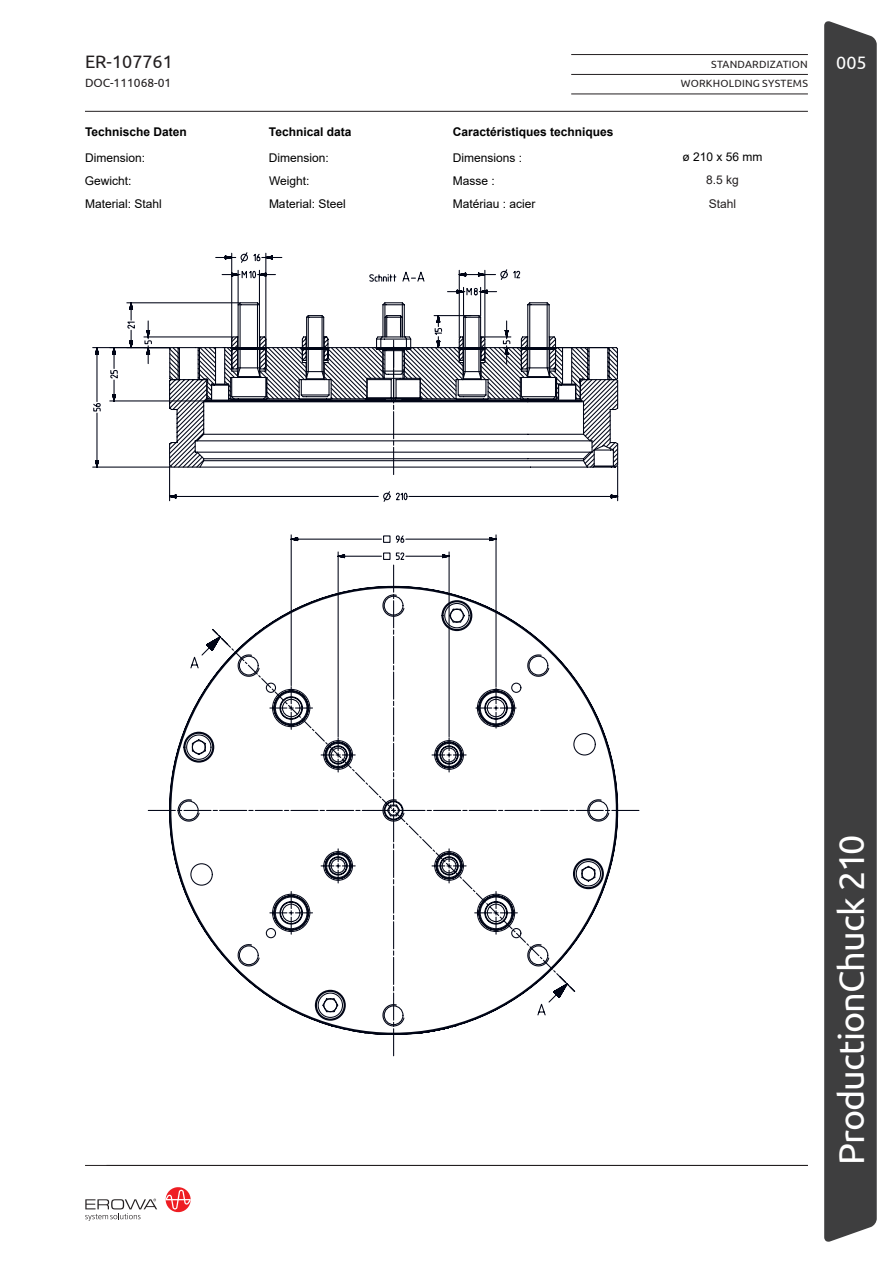
<style>
.page{position:relative;width:893px;height:1263px;background:#fff}
.page>*{position:absolute;margin:0;border:0;box-sizing:border-box;transform-origin:0 0}
.t1{font:36px "Ubuntu";letter-spacing:-.025em;color:#fff}
.t2{font:18px "Ubuntu";color:#231f20}
.t3{font:18px "Ubuntu";color:#fff}
.t4{font:12px "Arial";color:#000001}
.t5{font:700 12px "Arial";color:#000001}
.t6{font:12px "Ubuntu";color:#231f20}
.t7{font:12px "Arial";color:#231f20}
.t8{font:10.5px "Ubuntu";letter-spacing:.02em;color:#231f20}
</style>
<div class="page">
<div style="left:824px;top:21px;width:53px;height:1221px;background:#3e3e3f"></div>
<hr style="left:571px;top:54px;width:237px;height:1px;background:#231f20">
<hr style="left:571px;top:74px;width:237px;height:1px;background:#231f20">
<hr style="left:571px;top:94px;width:237px;height:1px;background:#231f20">
<hr style="left:85px;top:1165px;width:723px;height:1px;background:#231f20">
<hr style="left:85px;top:111px;width:723px;height:1px;background:#231f20">
<svg style="left:85px;top:1187px;width:106px;height:34px"></svg>
<svg style="left:92px;top:252px;width:548px;height:805px"></svg>
<h2 class="t2" style="left:85px;top:51px;width:89px">ER-107761</h2>
<p class="t6" style="left:85px;top:76px;width:88px">DOC-111068-01</p>
<p class="t5" style="left:85px;top:124px;width:103px">Technische Daten</p>
<p class="t4" style="left:85px;top:149px;width:62px">Dimension:</p>
<p class="t4" style="left:85px;top:173px;width:48px">Gewicht:</p>
<p class="t4" style="left:85px;top:196px;width:78px">Material: Stahl</p>
<p class="t5" style="left:269px;top:124px;width:84px">Technical data</p>
<p class="t4" style="left:269px;top:149px;width:62px">Dimension:</p>
<p class="t4" style="left:269px;top:196px;width:78px">Material: Steel</p>
<p class="t4" style="left:269px;top:173px;width:42px">Weight:</p>
<p class="t5" style="left:453px;top:124px;width:162px">Caractéristiques techniques</p>
<p class="t4" style="left:453px;top:149px;width:71px">Dimensions :</p>
<p class="t4" style="left:453px;top:196px;width:84px">Matériau : acier</p>
<p class="t4" style="left:453px;top:173px;width:44px">Masse :</p>
<p class="t8" style="left:711px;top:58px;width:98px">STANDARDIZATION</p>
<h2 class="t3" style="left:836px;top:52px;width:32px">005</h2>
<p class="t8" style="left:681px;top:77px;width:128px">WORKHOLDING SYSTEMS</p>
<p class="t4" style="left:682px;top:148px;width:82px">ø 210 x 56 mm</p>
<p class="t7" style="left:709px;top:195px;width:29px">Stahl</p>
<p class="t7" style="left:706px;top:172px;width:34px">8.5 kg</p>
<h1 class="t1" style="left:830px;top:1165px;width:332px;rotate:-90deg">ProductionChuck 210</h1>
</div>
